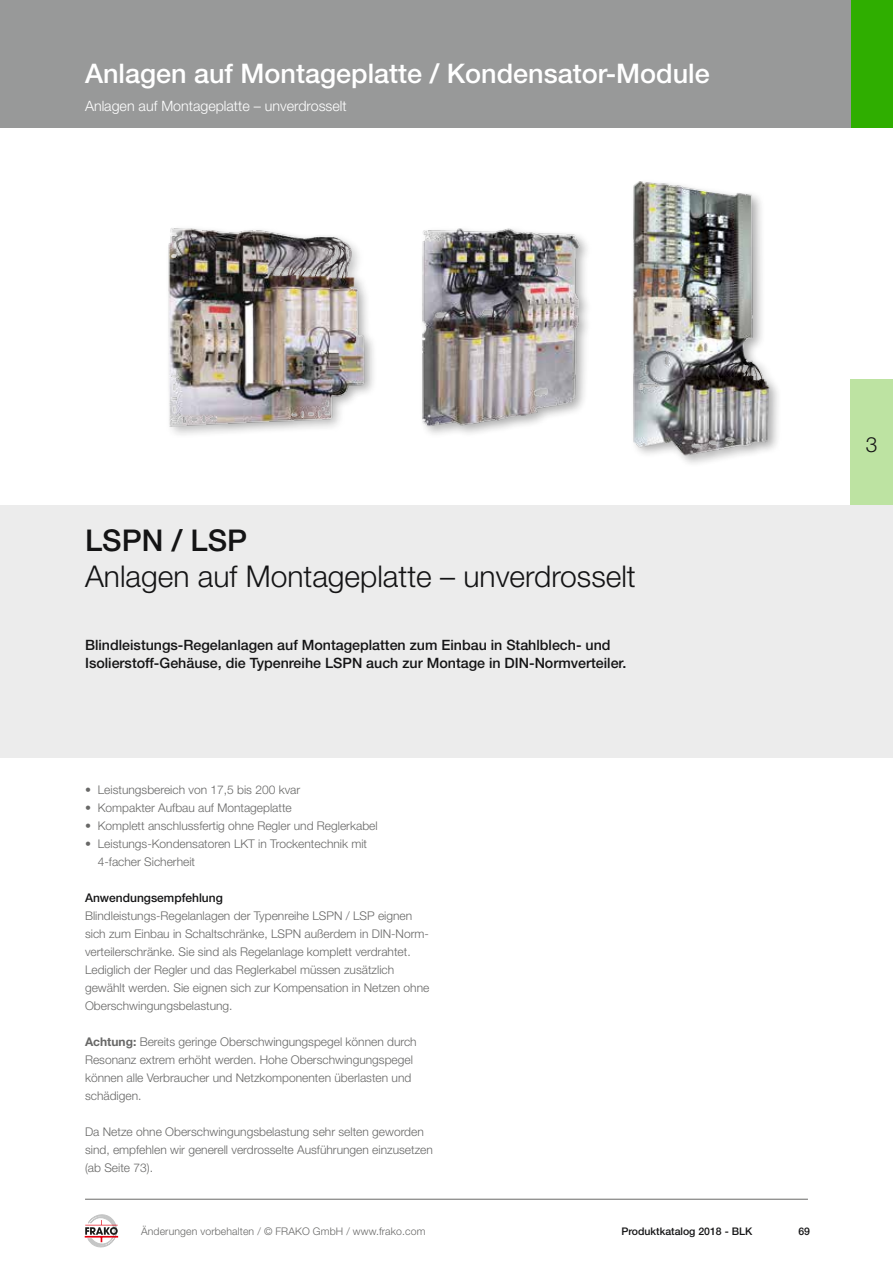
<style>
.page{position:relative;width:893px;height:1263px;background:#fff}
.page>*{position:absolute;margin:0;border:0;box-sizing:border-box;transform-origin:0 0}
.t1{font:300 30px "Helvetica Neue LT Std";color:#141415}
.t2{font:500 30px "Helvetica Neue LT Std";color:#141415}
.t3{font:500 27px "Helvetica Neue LT Std";color:#fff}
.t4{font:300 21px "Helvetica Neue LT Std";color:#141415}
.t5{font:500 14.25px/18px "Helvetica Neue LT Std";color:#141415}
.t6{font:300 14.25px "Helvetica Neue LT Std";color:#fff}
.t7{font:300 12px/18px "Helvetica Neue LT Std";color:#686867}
.t8{font:500 12px "Helvetica Neue LT Std";color:#141415}
.t9{font:300 10.5px "Helvetica Neue LT Std";letter-spacing:.01em;color:#686867}
.t10{font:500 10.5px "Helvetica Neue LT Std";color:#141415}
.s1{font-weight:700}
</style>
<div class="page">
<div style="left:850px;top:0;width:43px;height:128px;background:#2fae00"></div>
<div style="left:850px;top:380px;width:43px;height:126px;background:#bde3a2"></div>
<div style="left:165px;top:224px;width:213px;height:215px;background:#141415;opacity:.35"></div>
<img style="left:166px;top:225px;width:201px;height:204px">
<div style="left:418px;top:225px;width:174px;height:214px;background:#141415;opacity:.35"></div>
<img style="left:418px;top:225px;width:166px;height:205px">
<div style="left:629px;top:178px;width:153px;height:290px;background:#141415;opacity:.35"></div>
<img style="left:631px;top:179px;width:140px;height:279px">
<div style="left:0;top:506px;width:893px;height:252px;background:#ececec"></div>
<div style="left:0;top:0;width:850px;height:128px;background:#989999"></div>
<hr style="left:85px;top:1199px;width:723px;height:1px;background:#686867">
<svg style="left:85px;top:1214px;width:34px;height:34px"></svg>
<h2 class="t3" style="left:85px;top:57px;width:626px">Anlagen auf Montageplatte / Kondensator-Module</h2>
<p class="t6" style="left:85px;top:97px;width:263px">Anlagen auf Montageplatte – unverdrosselt</p>
<h1 class="t2" style="left:85px;top:522px;width:164px">LSPN / LSP</h1>
<h1 class="t1" style="left:85px;top:558px;width:552px">Anlagen auf Montageplatte – unverdrosselt</h1>
<p class="t5" style="left:85px;top:635px;width:543px">Blindleistungs-Regelanlagen auf Montageplatten zum Einbau in Stahlblech- und<br>Isolierstoff-Gehäuse, die Typenreihe LSPN auch zur Montage in DIN-Normverteiler.</p>
<p class="t7" style="left:85px;top:780px;width:217px">• Leistungsbereich von 17,5 bis 200 kvar</p>
<p class="t7" style="left:85px;top:798px;width:208px">• Kompakter Aufbau auf Montageplatte</p>
<p class="t7" style="left:85px;top:816px;width:294px">• Komplett anschlussfertig ohne Regler und Reglerkabel</p>
<p class="t7" style="left:98px;top:834px;width:271px;text-indent:-13px">• Leistungs-Kondensatoren LKT in Trockentechnik mit<br>4-facher Sicherheit</p>
<p class="t8" style="left:85px;top:890px;width:139px">Anwendungsempfehlung</p>
<p class="t7" style="left:85px;top:906px;width:346px">Blindleistungs-Regelanlagen der Typenreihe LSPN / LSP eignen sich zum Einbau in Schaltschränke, LSPN außerdem in DIN-Norm&shy;verteilerschränke. Sie sind als Regelanlage komplett verdrahtet.<br>Lediglich der Regler und das Reglerkabel müssen zusätzlich gewählt werden. Sie eignen sich zur Kompensation in Netzen ohne Oberschwingungsbelastung.</p>
<p class="t7" style="left:85px;top:1032px;width:333px"><span class="s1">Achtung:</span> Bereits geringe Oberschwingungspegel können durch Resonanz extrem erhöht werden. Hohe Oberschwingungspegel können alle Verbraucher und Netzkomponenten überlasten und schädigen.</p>
<p class="t7" style="left:85px;top:1122px;width:349px">Da Netze ohne Oberschwingungsbelastung sehr selten geworden sind, empfehlen wir generell verdrosselte Ausführungen einzusetzen (ab Seite 73).</p>
<p class="t9" style="left:141px;top:1224px;width:286px">Änderungen vorbehalten / © FRAKO GmbH / www.frako.com</p>
<p class="t10" style="left:621px;top:1225px;width:132px">Produktkatalog 2018 - BLK</p>
<p class="t10" style="left:798px;top:1225px;width:13px">69</p>
<h3 class="t4" style="left:866px;top:431px;width:13px">3</h3>
</div>
